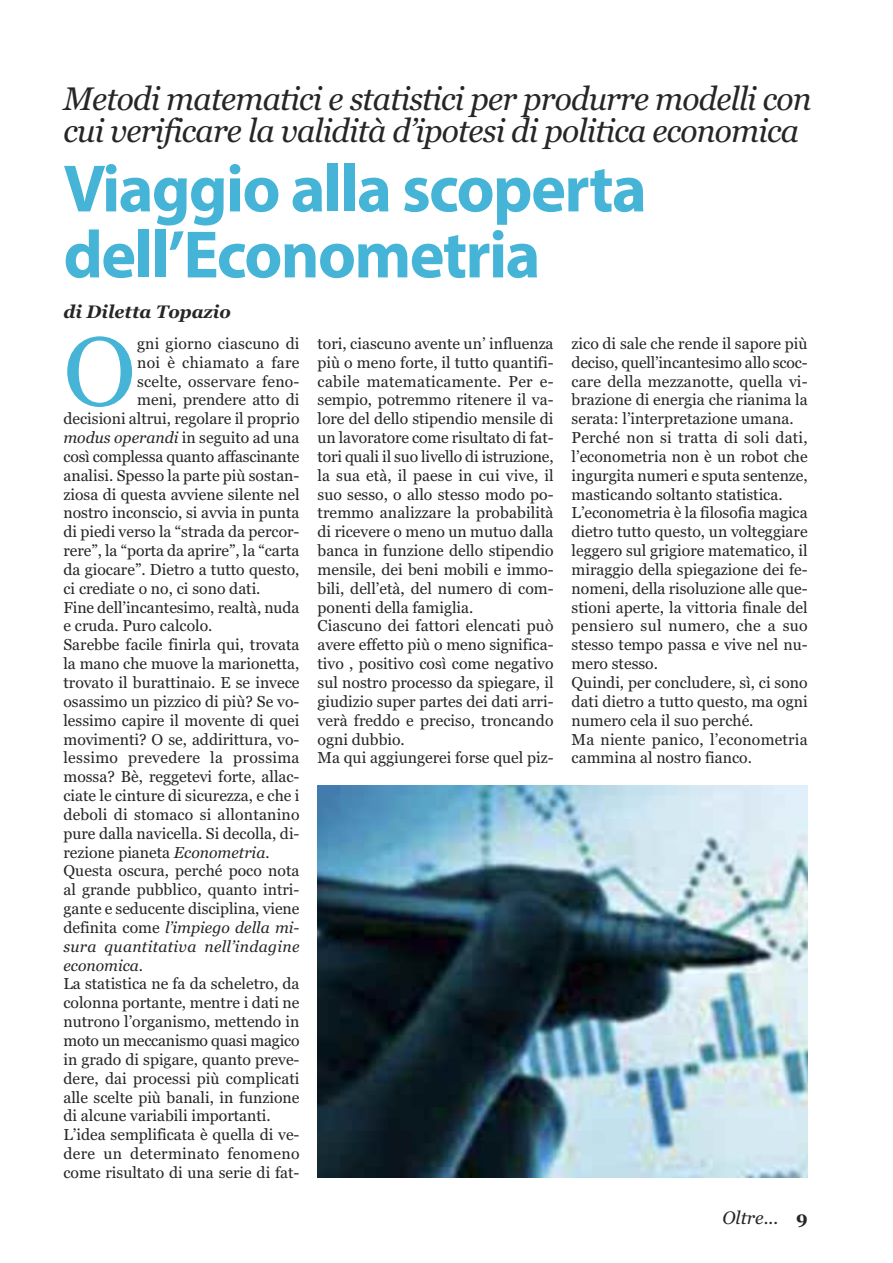
<style>
.page{position:relative;width:893px;height:1263px;background:#fff}
.page>*{position:absolute;margin:0;border:0;box-sizing:border-box;transform-origin:0 0}
.t1{font:97.2px "Georgia";color:#45b4d7}
.t2{font:700 67.5px/66px "Myriad Pro";letter-spacing:-.025em;color:#45b4d7}
.t3{font:italic 32.55px/32.5px "Georgia";letter-spacing:-.025em;color:#272526}
.t4{font:italic 700 18px "Georgia";color:#272526}
.t5{font:italic 18px "Georgia";color:#272526}
.t6{font:15.75px/18.9px "Georgia";color:#272526}
.t7{font:15.75px "Georgia";letter-spacing:.02em;color:#272526}
.t8{font:italic 15.75px "Georgia";color:#272526}
.t9{font:italic 15.75px "Georgia";letter-spacing:.02em;color:#272526}
.s1{font-style:italic}
.s2{font-style:normal}
.s3{font-weight:700;font-style:normal}
</style>
<div class="page">
<img style="left:317px;top:785px;width:491px;height:393px">
<h3 class="t3" style="left:63px;top:82px;width:750px">Metodi matematici e statistici per produrre modelli con cui verificare la validità d’ipotesi di politica economica</h3>
<h2 class="t2" style="left:63px;top:161px;width:585px">Viaggio alla scoperta dell’Econometria</h2>
<p class="t4" style="left:63px;top:301px;width:169px">di Diletta Topazio</p>
<h1 class="t1" style="left:63px;top:315px;width:74px">o</h1>
<p class="t6" style="left:137px;top:334px;width:164px">gni giorno ciascuno di</p>
<p class="t7" style="left:137px;top:353px;width:164px">noi è chiamato a fare</p>
<p class="t6" style="left:137px;top:372px;width:164px">scelte, osservare feno-</p>
<p class="t6" style="left:137px;top:390px;width:164px">meni, prendere atto di</p>
<p class="t6" style="left:63px;top:409px;width:238px">decisioni altrui, regolare il proprio</p>
<p class="t6" style="left:63px;top:428px;width:238px"><span class="s1">modus operandi</span> in seguito ad una</p>
<p class="t6" style="left:63px;top:447px;width:238px">così complessa quanto affascinante</p>
<p class="t6" style="left:63px;top:466px;width:238px">analisi. Spesso la parte più sostan-</p>
<p class="t6" style="left:63px;top:485px;width:238px">ziosa di questa avviene silente nel</p>
<p class="t6" style="left:63px;top:503px;width:238px">nostro inconscio, si avvia in punta</p>
<p class="t6" style="left:63px;top:522px;width:238px">di piedi verso la “strada da percor-</p>
<p class="t6" style="left:63px;top:541px;width:238px">rere”, la “porta da aprire”, la “carta</p>
<p class="t6" style="left:63px;top:560px;width:238px">da giocare”. Dietro a tutto questo,</p>
<p class="t6" style="left:63px;top:579px;width:199px">ci crediate o no, ci sono dati.</p>
<p class="t6" style="left:63px;top:598px;width:238px">Fine dell’incantesimo, realtà, nuda</p>
<p class="t6" style="left:63px;top:617px;width:150px">e cruda. Puro calcolo.</p>
<p class="t6" style="left:63px;top:635px;width:238px">Sarebbe facile finirla qui, trovata</p>
<p class="t6" style="left:63px;top:654px;width:238px">la mano che muove la marionetta,</p>
<p class="t6" style="left:63px;top:673px;width:238px">trovato il burattinaio. e se invece</p>
<p class="t6" style="left:63px;top:692px;width:238px">osassimo un pizzico di più? Se vo-</p>
<p class="t6" style="left:63px;top:711px;width:238px">lessimo capire il movente di quei</p>
<p class="t6" style="left:63px;top:730px;width:238px">movimenti? o se, addirittura, vo-</p>
<p class="t7" style="left:63px;top:749px;width:238px">lessimo prevedere la prossima</p>
<p class="t6" style="left:63px;top:767px;width:238px">mossa? Bè, reggetevi forte, allac-</p>
<p class="t6" style="left:63px;top:786px;width:238px">ciate le cinture di sicurezza, e che i</p>
<p class="t6" style="left:63px;top:805px;width:238px">deboli di stomaco si allontanino</p>
<p class="t6" style="left:63px;top:824px;width:238px">pure dalla navicella. Si decolla, di-</p>
<p class="t6" style="left:63px;top:843px;width:208px">rezione pianeta <span class="s1">Econometria.</span></p>
<p class="t6" style="left:63px;top:861px;width:238px">Questa oscura, perché poco nota</p>
<p class="t6" style="left:63px;top:880px;width:238px">al grande pubblico, quanto intri-</p>
<p class="t6" style="left:63px;top:899px;width:238px">gante e seducente disciplina, viene</p>
<p class="t8" style="left:63px;top:918px;width:238px"><span class="s2">definita come</span> l’impiego della mi-</p>
<p class="t9" style="left:63px;top:937px;width:238px">sura quantitativa nell’indagine</p>
<p class="t8" style="left:63px;top:956px;width:81px">economica<span class="s2">.</span></p>
<p class="t6" style="left:63px;top:974px;width:238px">La statistica ne fa da scheletro, da</p>
<p class="t6" style="left:63px;top:993px;width:238px">colonna portante, mentre i dati ne</p>
<p class="t6" style="left:63px;top:1012px;width:238px">nutrono l’organismo, mettendo in</p>
<p class="t6" style="left:63px;top:1031px;width:238px">moto un meccanismo quasi magico</p>
<p class="t6" style="left:63px;top:1050px;width:238px">in grado di spigare, quanto preve-</p>
<p class="t6" style="left:63px;top:1069px;width:238px">dere, dai processi più complicati</p>
<p class="t6" style="left:63px;top:1088px;width:238px">alle scelte più banali, in funzione</p>
<p class="t6" style="left:63px;top:1106px;width:209px">di alcune variabili importanti.</p>
<p class="t6" style="left:63px;top:1125px;width:238px">L’idea semplificata è quella di ve-</p>
<p class="t7" style="left:63px;top:1144px;width:238px">dere un determinato fenomeno</p>
<p class="t6" style="left:63px;top:1163px;width:238px">come risultato di una serie di fat-</p>
<p class="t6" style="left:318px;top:334px;width:238px">tori, ciascuno avente un’ influenza più o meno forte, il tutto quantifi&shy;cabile matematicamente. Per e&shy;sempio, potremmo ritenere il va&shy;lore del dello stipendio mensile di un lavoratore come risultato di fat&shy;tori quali il suo livello di istruzione, la sua età, il paese in cui vive, il suo sesso, o allo stesso modo po&shy;tremmo analizzare la probabilità di ricevere o meno un mutuo dalla banca in funzione dello stipendio mensile, dei beni mobili e immo&shy;bili, dell’età, del numero di com&shy;ponenti della famiglia.<br>Ciascuno dei fattori elencati può avere effetto più o meno significa&shy;tivo , positivo così come negativo sul nostro processo da spiegare, il giudizio super partes dei dati arri&shy;verà freddo e preciso, troncando ogni dubbio.<br>ma qui aggiungerei forse quel piz-</p>
<p class="t6" style="left:572px;top:334px;width:238px">zico di sale che rende il sapore più deciso, quell’incantesimo allo scoc&shy;care della mezzanotte, quella vi&shy;brazione di energia che rianima la serata: l’interpretazione umana.<br>Perché non si tratta di soli dati, l’econometria non è un robot che ingurgita numeri e sputa sentenze, masticando soltanto statistica.<br>L’econometria è la filosofia magica dietro tutto questo, un volteggiare leggero sul grigiore matematico, il miraggio della spiegazione dei fe&shy;nomeni, della risoluzione alle que&shy;stioni aperte, la vittoria finale del pensiero sul numero, che a suo stesso tempo passa e vive nel nu&shy;mero stesso.<br>Quindi, per concludere, sì, ci sono dati dietro a tutto questo, ma ogni numero cela il suo perché.<br>ma niente panico, l’econometria cammina al nostro fianco.</p>
<p class="t5" style="left:722px;top:1207px;width:87px">Oltre... <span class="s3">9</span></p>
</div>
